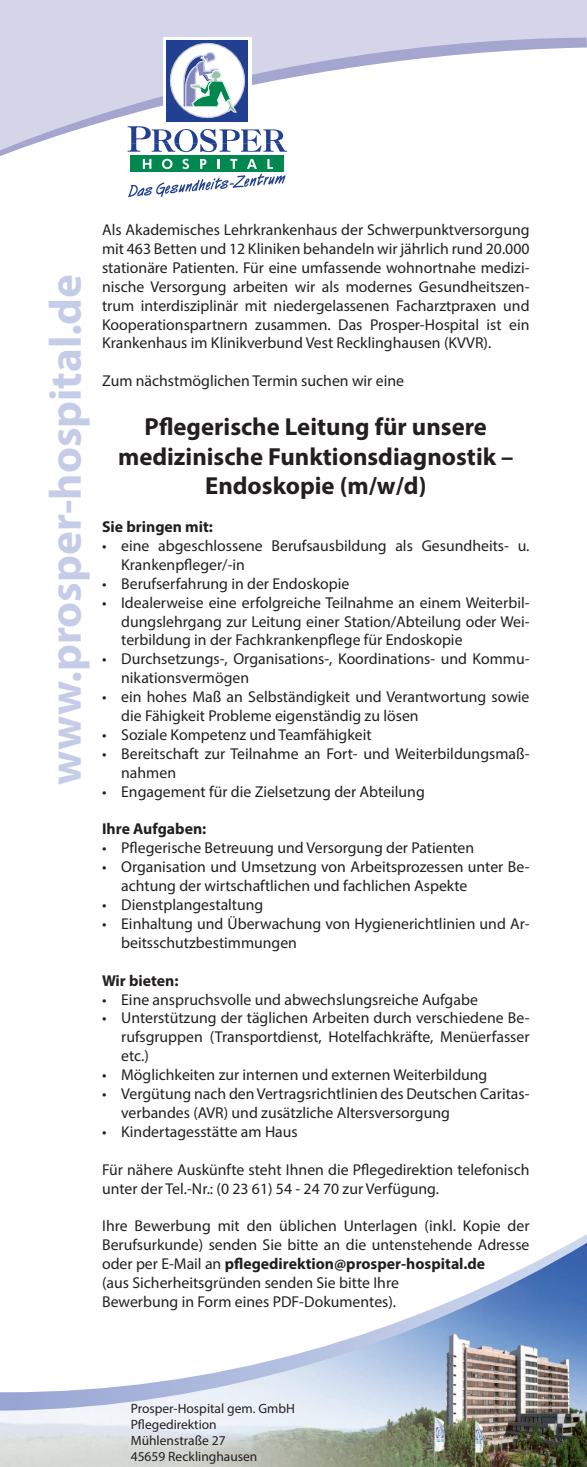
<style>
.page{position:relative;width:587px;height:1467px;background:#fff}
.page>*{position:absolute;margin:0;border:0;box-sizing:border-box;transform-origin:0 0}
.t1{font:700 45px "Myriad Pro";color:#c4cce7}
.t2{font:700 24.75px/29.7px "Myriad Pro";color:#231f20;text-align:center}
.t3{font:15.75px/18.9px "Myriad Pro";color:#231f20}
.t4{font:700 15.75px "Myriad Pro";color:#231f20}
.t5{font:13.5px "Myriad Pro";color:#231f20}
.s1{font-weight:700}
</style>
<div class="page">
<div style="left:0;top:0;width:587px;height:38px;background:#d4d5e8"></div>
<svg style="left:0;top:38px;width:587px;height:118px"></svg>
<div style="left:163px;top:37px;width:89px;height:88px;background:#fff"></div>
<div style="left:167px;top:40px;width:81px;height:82px;background:#224092"></div>
<svg style="left:170px;top:43px;width:75px;height:75px"></svg>
<div style="left:131px;top:156px;width:153px;height:16px;background:#008850"></div>
<svg style="left:128px;top:159px;width:158px;height:38px"></svg>
<svg style="left:128px;top:126px;width:159px;height:26px"></svg>
<img style="left:0;top:1411px;width:587px;height:56px">
<svg style="left:0;top:1234px;width:587px;height:177px"></svg>
<p class="t1" style="left:36px;top:785px;width:512px;rotate:-90deg">www.prosper-hospital.de</p>
<p class="t3" style="left:102px;top:220px;width:429px;text-align:justify">Als Akademisches Lehrkrankenhaus der Schwerpunktversorgung mit 463 Betten und 12 Kliniken behandeln wir jährlich rund 20.000 stationäre Patienten. Für eine umfassende wohnortnahe medizi&shy;nische Versorgung arbeiten wir als modernes Gesundheitszen&shy;trum interdisziplinär mit niedergelassenen Facharztpraxen und Kooperationspartnern zusammen. Das Prosper-Hospital ist ein Krankenhaus im Klinikverbund Vest Recklinghausen (KVVR).</p>
<p class="t3" style="left:102px;top:371px;width:303px">Zum nächstmöglichen Termin suchen wir eine</p>
<p class="t2" style="left:118px;top:411px;width:397px">Pflegerische Leitung für unsere medizinische Funktionsdiagnostik –</p>
<p class="t2" style="left:205px;top:470px;width:223px">Endoskopie (m/w/d)</p>
<p class="t4" style="left:102px;top:516px;width:112px">Sie bringen mit:</p>
<p class="t3" style="left:121px;top:536px;width:410px;text-indent:-19px">• eine abgeschlossene Berufsausbildung als Gesundheits- u.<br>Krankenpfleger/-in</p>
<p class="t3" style="left:102px;top:574px;width:249px">• Berufserfahrung in der Endoskopie</p>
<p class="t3" style="left:121px;top:593px;width:410px;text-align:justify;text-indent:-19px">• Idealerweise eine erfolgreiche Teilnahme an einem Weiterbil&shy;dungslehrgang zur Leitung einer Station/Abteilung oder Wei&shy;terbildung in der Fachkrankenpflege für Endoskopie</p>
<p class="t3" style="left:121px;top:649px;width:410px;text-indent:-19px">• Durchsetzungs-, Organisations-, Koordinations- und Kommu&shy;nikationsvermögen</p>
<p class="t3" style="left:121px;top:687px;width:410px;text-indent:-19px">• ein hohes Maß an Selbständigkeit und Verantwortung sowie die Fähigkeit Probleme eigenständig zu lösen</p>
<p class="t3" style="left:102px;top:725px;width:271px">• Soziale Kompetenz und Teamfähigkeit</p>
<p class="t3" style="left:121px;top:744px;width:410px;text-indent:-19px">• Bereitschaft zur Teilnahme an Fort- und Weiterbildungsmaß&shy;nahmen</p>
<p class="t3" style="left:102px;top:782px;width:324px">• Engagement für die Zielsetzung der Abteilung</p>
<p class="t4" style="left:102px;top:819px;width:106px">Ihre Aufgaben:</p>
<p class="t3" style="left:102px;top:838px;width:373px">• Pflegerische Betreuung und Versorgung der Patienten</p>
<p class="t3" style="left:121px;top:857px;width:410px;text-indent:-19px">• Organisation und Umsetzung von Arbeitsprozessen unter Be&shy;achtung der wirtschaftlichen und fachlichen Aspekte</p>
<p class="t3" style="left:102px;top:895px;width:163px">• Dienstplangestaltung</p>
<p class="t3" style="left:121px;top:914px;width:410px;text-indent:-19px">• Einhaltung und Überwachung von Hygienerichtlinien und Ar&shy;beitsschutzbestimmungen</p>
<p class="t4" style="left:102px;top:970px;width:78px">Wir bieten:</p>
<p class="t3" style="left:102px;top:990px;width:377px">• Eine anspruchsvolle und abwechslungsreiche Aufgabe</p>
<p class="t3" style="left:121px;top:1008px;width:410px;text-align:justify;text-indent:-19px">• Unterstützung der täglichen Arbeiten durch verschiedene Be&shy;rufsgruppen (Transportdienst, Hotelfachkräfte, Menüerfasser etc.)</p>
<p class="t3" style="left:102px;top:1065px;width:387px">• Möglichkeiten zur internen und externen Weiterbildung</p>
<p class="t3" style="left:121px;top:1084px;width:410px;text-indent:-19px">• Vergütung nach den Vertragsrichtlinien des Deutschen Caritas&shy;verbandes (AVR) und zusätzliche Altersversorgung</p>
<p class="t3" style="left:102px;top:1122px;width:197px">• Kindertagesstätte am Haus</p>
<p class="t3" style="left:102px;top:1160px;width:429px">Für nähere Auskünfte steht Ihnen die Pflegedirektion telefonisch unter der Tel.-Nr.: (0 23 61) 54 - 24 70 zur Verfügung.</p>
<p class="t3" style="left:102px;top:1216px;width:429px;text-align:justify">Ihre Bewerbung mit den üblichen Unterlagen (inkl. Kopie der Berufsurkunde) senden Sie bitte an die untenstehende Adresse oder per E-Mail an <span class="s1">pflegedirektion@prosper-hospital.de</span></p>
<p class="t3" style="left:102px;top:1273px;width:298px">(aus Sicherheitsgründen senden Sie bitte Ihre</p>
<p class="t3" style="left:102px;top:1292px;width:296px">Bewerbung in Form eines PDF-Dokumentes).</p>
<p class="t5" style="left:131px;top:1400px;width:166px">Prosper-Hospital gem. GmbH</p>
<p class="t5" style="left:131px;top:1416px;width:87px">Pflegedirektion</p>
<p class="t5" style="left:131px;top:1432px;width:96px">Mühlenstraße 27</p>
<p class="t5" style="left:131px;top:1449px;width:128px">45659 Recklinghausen</p>
</div>
